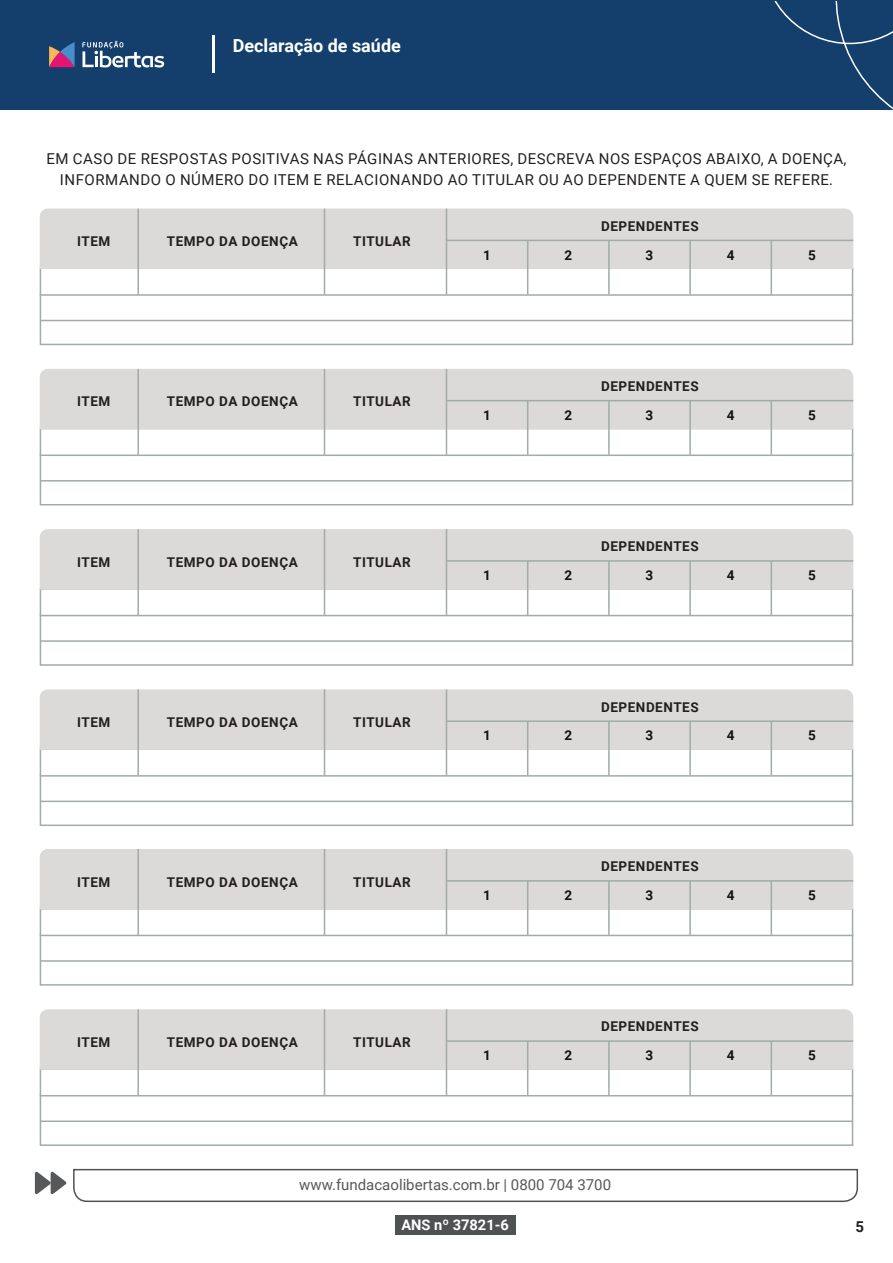
<style>
.page{position:relative;width:893px;height:1263px;background:#fff}
.page>*{position:absolute;margin:0;border:0;box-sizing:border-box;transform-origin:0 0}
.t1{font:700 18px "Roboto";color:#fff}
.t2{font:15px/21px "Roboto";letter-spacing:.035em;color:#231f20;text-align:center}
.t3{font:15px "Roboto";color:#57585a}
.t4{font:700 15px "Roboto";color:#231f20}
.t5{font:700 14.55px "Roboto";color:#fff}
.t6{font:700 13.5px "Roboto";letter-spacing:.04em;color:#231f20}
.t7{font:700 13.5px "Roboto";color:#111314}
</style>
<div class="page">
<svg style="left:35px;top:1168px;width:824px;height:35px"></svg>
<div style="left:395px;top:1214px;width:120px;height:20px;background:#4f5252"></div>
<div style="left:0;top:0;width:893px;height:109px;background:#143f6c"></div>
<svg style="left:82px;top:41px;width:82px;height:27px"></svg>
<svg style="left:49px;top:42px;width:26px;height:25px"></svg>
<hr style="left:213px;top:36px;width:2px;height:37px;background:#fff">
<svg style="left:762px;top:1px;width:131px;height:109px"></svg>
<div style="left:40px;top:267px;width:813px;height:78px;border:2px solid #a2aaaa"></div>
<div style="left:40px;top:209px;width:813px;height:60px;background:#dbdad8"></div>
<hr style="left:446px;top:209px;width:1px;height:85px;background:#a2aaaa">
<hr style="left:324px;top:209px;width:1px;height:85px;background:#a2aaaa">
<hr style="left:137px;top:209px;width:2px;height:85px;background:#a2aaaa">
<hr style="left:527px;top:240px;width:1px;height:54px;background:#a2aaaa">
<hr style="left:608px;top:240px;width:2px;height:54px;background:#a2aaaa">
<hr style="left:689px;top:240px;width:2px;height:54px;background:#a2aaaa">
<hr style="left:771px;top:240px;width:1px;height:54px;background:#a2aaaa">
<hr style="left:446px;top:240px;width:407px;height:1px;background:#a2aaaa">
<hr style="left:40px;top:294px;width:813px;height:2px;background:#a2aaaa">
<hr style="left:40px;top:320px;width:813px;height:1px;background:#a2aaaa">
<div style="left:40px;top:588px;width:813px;height:78px;border:2px solid #a2aaaa"></div>
<div style="left:40px;top:529px;width:813px;height:61px;background:#dbdad8"></div>
<hr style="left:446px;top:529px;width:1px;height:86px;background:#a2aaaa">
<hr style="left:324px;top:529px;width:1px;height:86px;background:#a2aaaa">
<hr style="left:137px;top:529px;width:2px;height:86px;background:#a2aaaa">
<hr style="left:527px;top:561px;width:1px;height:54px;background:#a2aaaa">
<hr style="left:608px;top:561px;width:2px;height:54px;background:#a2aaaa">
<hr style="left:689px;top:561px;width:2px;height:54px;background:#a2aaaa">
<hr style="left:771px;top:561px;width:1px;height:54px;background:#a2aaaa">
<hr style="left:446px;top:560px;width:407px;height:2px;background:#a2aaaa">
<hr style="left:40px;top:615px;width:813px;height:1px;background:#a2aaaa">
<hr style="left:40px;top:640px;width:813px;height:2px;background:#a2aaaa">
<div style="left:40px;top:908px;width:813px;height:78px;border:2px solid #a2aaaa"></div>
<div style="left:40px;top:849px;width:813px;height:60px;background:#dbdad8"></div>
<hr style="left:446px;top:849px;width:1px;height:86px;background:#a2aaaa">
<hr style="left:324px;top:849px;width:1px;height:86px;background:#a2aaaa">
<hr style="left:137px;top:849px;width:2px;height:86px;background:#a2aaaa">
<hr style="left:527px;top:881px;width:1px;height:54px;background:#a2aaaa">
<hr style="left:608px;top:881px;width:2px;height:54px;background:#a2aaaa">
<hr style="left:689px;top:881px;width:2px;height:54px;background:#a2aaaa">
<hr style="left:771px;top:881px;width:1px;height:54px;background:#a2aaaa">
<hr style="left:446px;top:880px;width:407px;height:1px;background:#a2aaaa">
<hr style="left:40px;top:935px;width:813px;height:1px;background:#a2aaaa">
<hr style="left:40px;top:960px;width:813px;height:2px;background:#a2aaaa">
<div style="left:40px;top:428px;width:813px;height:77px;border:2px solid #a2aaaa"></div>
<div style="left:40px;top:369px;width:813px;height:60px;background:#dbdad8"></div>
<hr style="left:446px;top:369px;width:1px;height:86px;background:#a2aaaa">
<hr style="left:324px;top:369px;width:1px;height:86px;background:#a2aaaa">
<hr style="left:137px;top:369px;width:2px;height:86px;background:#a2aaaa">
<hr style="left:527px;top:401px;width:1px;height:54px;background:#a2aaaa">
<hr style="left:608px;top:401px;width:2px;height:54px;background:#a2aaaa">
<hr style="left:689px;top:401px;width:2px;height:54px;background:#a2aaaa">
<hr style="left:771px;top:401px;width:1px;height:54px;background:#a2aaaa">
<hr style="left:446px;top:400px;width:407px;height:1px;background:#a2aaaa">
<hr style="left:40px;top:454px;width:813px;height:2px;background:#a2aaaa">
<hr style="left:40px;top:480px;width:813px;height:1px;background:#a2aaaa">
<div style="left:40px;top:748px;width:813px;height:78px;border:2px solid #a2aaaa"></div>
<div style="left:40px;top:689px;width:813px;height:61px;background:#dbdad8"></div>
<hr style="left:446px;top:689px;width:1px;height:86px;background:#a2aaaa">
<hr style="left:324px;top:689px;width:1px;height:86px;background:#a2aaaa">
<hr style="left:137px;top:689px;width:2px;height:86px;background:#a2aaaa">
<hr style="left:527px;top:721px;width:1px;height:54px;background:#a2aaaa">
<hr style="left:608px;top:721px;width:2px;height:54px;background:#a2aaaa">
<hr style="left:689px;top:721px;width:2px;height:54px;background:#a2aaaa">
<hr style="left:771px;top:721px;width:1px;height:54px;background:#a2aaaa">
<hr style="left:446px;top:720px;width:407px;height:2px;background:#a2aaaa">
<hr style="left:40px;top:775px;width:813px;height:2px;background:#a2aaaa">
<hr style="left:40px;top:801px;width:813px;height:1px;background:#a2aaaa">
<div style="left:40px;top:1068px;width:813px;height:78px;border:2px solid #a2aaaa"></div>
<div style="left:40px;top:1009px;width:813px;height:61px;background:#dbdad8"></div>
<hr style="left:446px;top:1009px;width:1px;height:86px;background:#a2aaaa">
<hr style="left:324px;top:1009px;width:1px;height:86px;background:#a2aaaa">
<hr style="left:137px;top:1009px;width:2px;height:86px;background:#a2aaaa">
<hr style="left:527px;top:1041px;width:1px;height:54px;background:#a2aaaa">
<hr style="left:608px;top:1041px;width:2px;height:54px;background:#a2aaaa">
<hr style="left:689px;top:1041px;width:2px;height:54px;background:#a2aaaa">
<hr style="left:771px;top:1041px;width:1px;height:54px;background:#a2aaaa">
<hr style="left:446px;top:1040px;width:407px;height:2px;background:#a2aaaa">
<hr style="left:40px;top:1095px;width:813px;height:1px;background:#a2aaaa">
<hr style="left:40px;top:1120px;width:813px;height:2px;background:#a2aaaa">
<h1 class="t1" style="left:233px;top:33px;width:170px">Declaração de saúde</h1>
<p class="t2" style="left:47px;top:148px;width:801px">EM CASO DE RESPOSTAS POSITIVAS NAS PÁGINAS ANTERIORES, DESCREVA NOS ESPAÇOS ABAIXO, A DOENÇA,<br>INFORMANDO O NÚMERO DO ITEM E RELACIONANDO AO TITULAR OU AO DEPENDENTE A QUEM SE REFERE.</p>
<p class="t6" style="left:601px;top:216px;width:99px">DEPENDENTES</p>
<p class="t6" style="left:77px;top:232px;width:35px">ITEM</p>
<p class="t6" style="left:167px;top:232px;width:132px">TEMPO DA DOENÇA</p>
<p class="t6" style="left:353px;top:232px;width:59px">TITULAR</p>
<p class="t7" style="left:483px;top:245px;width:9px">1</p>
<p class="t7" style="left:564px;top:245px;width:9px">2</p>
<p class="t7" style="left:646px;top:245px;width:9px">3</p>
<p class="t7" style="left:727px;top:245px;width:9px">4</p>
<p class="t7" style="left:808px;top:245px;width:9px">5</p>
<p class="t6" style="left:77px;top:392px;width:35px">ITEM</p>
<p class="t6" style="left:167px;top:392px;width:132px">TEMPO DA DOENÇA</p>
<p class="t6" style="left:353px;top:392px;width:59px">TITULAR</p>
<p class="t6" style="left:77px;top:552px;width:35px">ITEM</p>
<p class="t6" style="left:167px;top:552px;width:132px">TEMPO DA DOENÇA</p>
<p class="t6" style="left:353px;top:552px;width:59px">TITULAR</p>
<p class="t6" style="left:77px;top:713px;width:35px">ITEM</p>
<p class="t6" style="left:167px;top:713px;width:132px">TEMPO DA DOENÇA</p>
<p class="t6" style="left:353px;top:713px;width:59px">TITULAR</p>
<p class="t6" style="left:77px;top:872px;width:35px">ITEM</p>
<p class="t6" style="left:167px;top:872px;width:132px">TEMPO DA DOENÇA</p>
<p class="t6" style="left:353px;top:872px;width:59px">TITULAR</p>
<p class="t6" style="left:77px;top:1033px;width:35px">ITEM</p>
<p class="t6" style="left:167px;top:1033px;width:132px">TEMPO DA DOENÇA</p>
<p class="t6" style="left:353px;top:1033px;width:59px">TITULAR</p>
<p class="t6" style="left:601px;top:377px;width:99px">DEPENDENTES</p>
<p class="t7" style="left:483px;top:406px;width:9px">1</p>
<p class="t7" style="left:564px;top:406px;width:9px">2</p>
<p class="t7" style="left:646px;top:406px;width:9px">3</p>
<p class="t7" style="left:727px;top:406px;width:9px">4</p>
<p class="t7" style="left:808px;top:406px;width:9px">5</p>
<p class="t6" style="left:601px;top:537px;width:99px">DEPENDENTES</p>
<p class="t7" style="left:483px;top:566px;width:9px">1</p>
<p class="t7" style="left:564px;top:566px;width:9px">2</p>
<p class="t7" style="left:646px;top:566px;width:9px">3</p>
<p class="t7" style="left:727px;top:566px;width:9px">4</p>
<p class="t7" style="left:808px;top:566px;width:9px">5</p>
<p class="t6" style="left:601px;top:697px;width:99px">DEPENDENTES</p>
<p class="t7" style="left:483px;top:726px;width:9px">1</p>
<p class="t7" style="left:564px;top:726px;width:9px">2</p>
<p class="t7" style="left:646px;top:726px;width:9px">3</p>
<p class="t7" style="left:727px;top:726px;width:9px">4</p>
<p class="t7" style="left:808px;top:726px;width:9px">5</p>
<p class="t6" style="left:601px;top:857px;width:99px">DEPENDENTES</p>
<p class="t7" style="left:483px;top:886px;width:9px">1</p>
<p class="t7" style="left:564px;top:886px;width:9px">2</p>
<p class="t7" style="left:646px;top:886px;width:9px">3</p>
<p class="t7" style="left:727px;top:886px;width:9px">4</p>
<p class="t7" style="left:808px;top:886px;width:9px">5</p>
<p class="t6" style="left:601px;top:1017px;width:99px">DEPENDENTES</p>
<p class="t7" style="left:483px;top:1046px;width:9px">1</p>
<p class="t7" style="left:564px;top:1046px;width:9px">2</p>
<p class="t7" style="left:646px;top:1046px;width:9px">3</p>
<p class="t7" style="left:727px;top:1046px;width:9px">4</p>
<p class="t7" style="left:808px;top:1046px;width:9px">5</p>
<p class="t3" style="left:299px;top:1174px;width:313px">www.fundacaolibertas.com.br | 0800 704 3700</p>
<p class="t5" style="left:401px;top:1214px;width:109px">ANS nº 37821-6</p>
<p class="t4" style="left:855px;top:1216px;width:10px">5</p>
</div>
